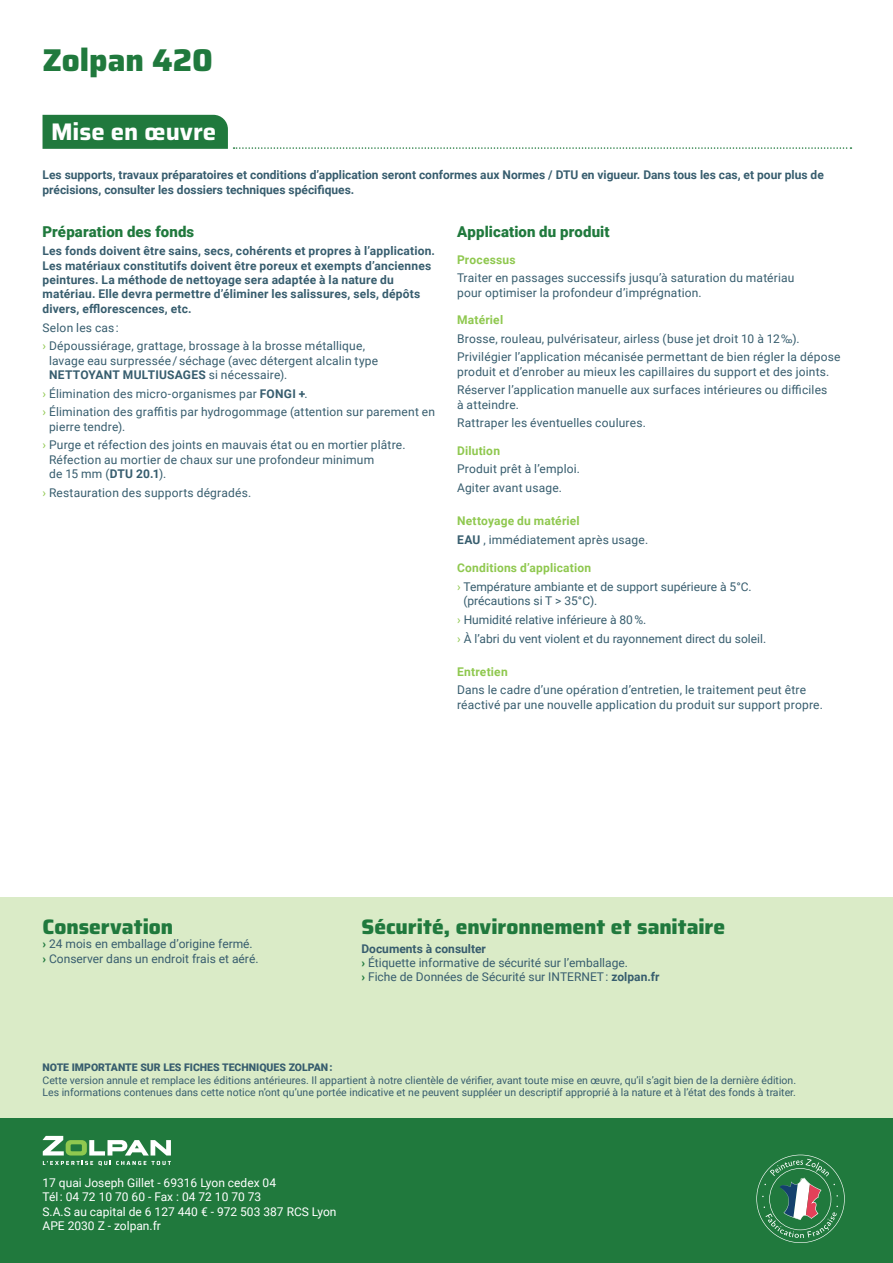
<style>
.page{position:relative;width:893px;height:1263px;background:#fff}
.page>*{position:absolute;margin:0;border:0;box-sizing:border-box;transform-origin:0 0}
.t1{font:800 31.5px "Saira";color:#20793d}
.t2{font:700 24px "Saira";color:#fff}
.t3{font:800 21px "Saira";letter-spacing:-.005em;color:#20793d}
.t4{font:900 15px "Roboto";letter-spacing:.01em;color:#20793d}
.t5{font:12px/14.4px "Roboto";letter-spacing:.015em;color:#375d6e}
.t6{font:700 12px/14.4px "Roboto";letter-spacing:.01em;color:#375d6e}
.t7{font:12px/14.4px "Roboto";color:#fff}
.t8{font:700 12px "Roboto";letter-spacing:.015em;color:#8fc84f}
.t9{font:10.5px "Roboto";color:#375d6e}
.t10{font:900 10.5px "Roboto";color:#375d6e}
.s1{color:#8fc84f}
.s2{font-weight:700}
.s3{font-weight:900;color:#20793d}
</style>
<div class="page">
<div style="left:0;top:897px;width:893px;height:221px;background:#daebc7"></div>
<div style="left:0;top:1118px;width:893px;height:145px;background:#20793d"></div>
<svg style="left:756px;top:1155px;width:89px;height:88px"></svg>
<svg style="left:234px;top:147px;width:617px;height:2px"></svg>
<div style="left:43px;top:115px;width:185px;height:34px;background:#20793d"></div>
<svg style="left:43px;top:1136px;width:128px;height:19px"></svg>
<svg style="left:43px;top:1161px;width:128px;height:5px"></svg>
<p class="t1" style="left:43px;top:34px;width:172px">Zolpan 420</p>
<p class="t2" style="left:51px;top:112px;width:167px">Mise en œuvre</p>
<p class="t6" style="left:43px;top:167px;width:783px">Les supports, travaux préparatoires et conditions d’application seront conformes aux Normes / DTU en vigueur. Dans tous les cas, et pour plus de précisions, consulter les dossiers techniques spécifiques.</p>
<p class="t4" style="left:43px;top:221px;width:153px">Préparation des fonds</p>
<p class="t6" style="left:43px;top:243px;width:394px">Les fonds doivent être sains, secs, cohérents et propres à l’application.<br>Les matériaux constitutifs doivent être poreux et exempts d’anciennes peintures. La méthode de nettoyage sera adaptée à la nature du matériau. Elle devra permettre d’éliminer les salissures, sels, dépôts divers, efflorescences, etc.</p>
<p class="t5" style="left:43px;top:320px;width:78px">Selon les cas :</p>
<p class="t5" style="left:49px;top:338px;width:331px;text-indent:-7px"><span class="s1">›</span> Dépoussiérage, grattage, brossage à la brosse métallique, lavage eau surpressée / séchage (avec détergent alcalin type<br><span class="s2">NETTOYANT MULTIUSAGES</span> si nécessaire).</p>
<p class="t5" style="left:43px;top:386px;width:267px"><span class="s1">›</span> Élimination des micro-organismes par <span class="s2">FONGI +</span>.</p>
<p class="t5" style="left:49px;top:404px;width:388px;text-indent:-7px"><span class="s1">›</span> Élimination des graffitis par hydrogommage (attention sur parement en pierre tendre).</p>
<p class="t5" style="left:49px;top:437px;width:358px;text-indent:-7px"><span class="s1">›</span> Purge et réfection des joints en mauvais état ou en mortier plâtre.<br>Réfection au mortier de chaux sur une profondeur minimum<br>de 15 mm (<span class="s2">DTU 20.1</span>).</p>
<p class="t5" style="left:43px;top:485px;width:210px"><span class="s1">›</span> Restauration des supports dégradés.</p>
<p class="t4" style="left:457px;top:221px;width:154px">Application du produit</p>
<p class="t8" style="left:457px;top:251px;width:60px">Processus</p>
<p class="t5" style="left:457px;top:271px;width:339px">Traiter en passages successifs jusqu’à saturation du matériau pour optimiser la profondeur d’imprégnation.</p>
<p class="t8" style="left:457px;top:311px;width:48px">Matériel</p>
<p class="t5" style="left:457px;top:331px;width:344px">Brosse, rouleau, pulvérisateur, airless (buse jet droit 10 à 12 ‰).</p>
<p class="t5" style="left:457px;top:349px;width:385px">Privilégier l’application mécanisée permettant de bien régler la dépose produit et d’enrober au mieux les capillaires du support et des joints.</p>
<p class="t5" style="left:457px;top:382px;width:372px">Réserver l’application manuelle aux surfaces intérieures ou difficiles à atteindre.</p>
<p class="t5" style="left:457px;top:415px;width:190px">Rattraper les éventuelles coulures.</p>
<p class="t8" style="left:457px;top:442px;width:44px">Dilution</p>
<p class="t5" style="left:457px;top:461px;width:124px">Produit prêt à l’emploi.</p>
<p class="t5" style="left:457px;top:480px;width:106px">Agiter avant usage.</p>
<p class="t8" style="left:457px;top:512px;width:124px">Nettoyage du matériel</p>
<p class="t5" style="left:457px;top:532px;width:193px"><span class="s2">EAU</span> , immédiatement après usage.</p>
<p class="t8" style="left:457px;top:560px;width:136px">Conditions d’application</p>
<p class="t5" style="left:463px;top:579px;width:290px;text-indent:-6px"><span class="s1">›</span> Température ambiante et de support supérieure à 5°C. (précautions si T &gt; 35°C).</p>
<p class="t5" style="left:457px;top:612px;width:191px"><span class="s1">›</span> Humidité relative inférieure à 80 %.</p>
<p class="t5" style="left:457px;top:631px;width:310px"><span class="s1">›</span> À l’abri du vent violent et du rayonnement direct du soleil.</p>
<p class="t8" style="left:457px;top:663px;width:52px">Entretien</p>
<p class="t5" style="left:457px;top:682px;width:367px">Dans le cadre d’une opération d’entretien, le traitement peut être réactivé par une nouvelle application du produit sur support propre.</p>
<p class="t3" style="left:43px;top:909px;width:132px">Conservation</p>
<p class="t5" style="left:43px;top:936px;width:212px"><span class="s3">›</span> 24 mois en emballage d’origine fermé.</p>
<p class="t5" style="left:43px;top:951px;width:218px"><span class="s3">›</span> Conserver dans un endroit frais et aéré.</p>
<p class="t3" style="left:361px;top:909px;width:365px">Sécurité, environnement et sanitaire</p>
<p class="t6" style="left:361px;top:940px;width:126px">Documents à consulter</p>
<p class="t5" style="left:361px;top:955px;width:268px"><span class="s3">›</span> Étiquette informative de sécurité sur l’emballage.</p>
<p class="t5" style="left:361px;top:969px;width:300px"><span class="s3">›</span> Fiche de Données de Sécurité sur INTERNET : <span class="s2">zolpan.fr</span></p>
<p class="t10" style="left:43px;top:1060px;width:292px">NOTE IMPORTANTE SUR LES FICHES TECHNIQUES ZOLPAN :</p>
<p class="t9" style="left:43px;top:1072px;width:755px">Cette version annule et remplace les éditions antérieures. Il appartient à notre clientèle de vérifier, avant toute mise en œuvre, qu’il s’agit bien de la dernière édition.</p>
<p class="t9" style="left:43px;top:1085px;width:755px">Les informations contenues dans cette notice n’ont qu’une portée indicative et ne peuvent suppléer un descriptif approprié à la nature et à l’état des fonds à traiter.</p>
<p class="t7" style="left:43px;top:1175px;width:235px">17 quai Joseph Gillet - 69316 Lyon cedex 04<br>Tél : 04 72 10 70 60 - Fax : 04 72 10 70 73</p>
<p class="t7" style="left:43px;top:1204px;width:295px">S.A.S au capital de 6 127 440 € - 972 503 387 RCS Lyon</p>
<p class="t7" style="left:43px;top:1218px;width:120px">APE 2030 Z - zolpan.fr</p>
</div>
